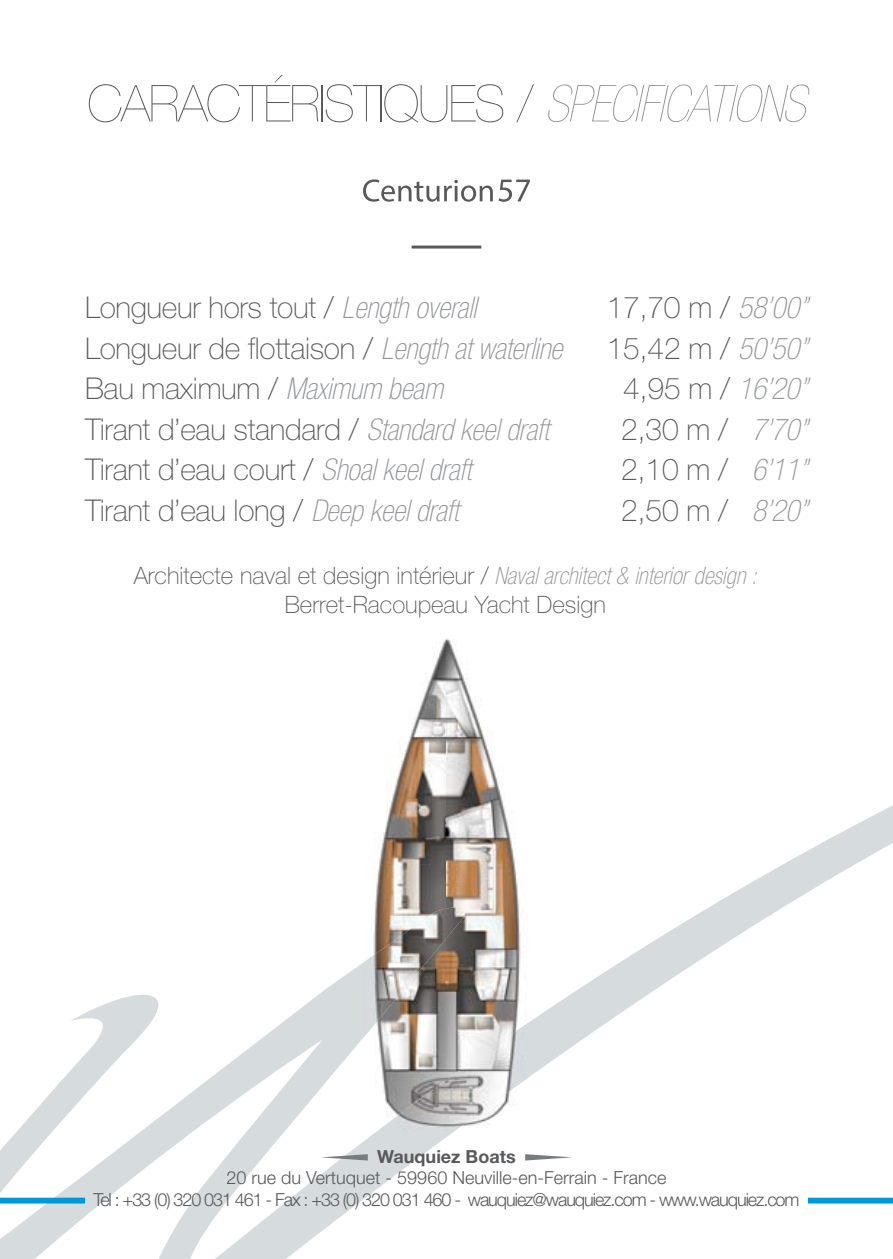
<style>
.page{position:relative;width:893px;height:1259px;background:#fff}
.page>*{position:absolute;margin:0;border:0;box-sizing:border-box;transform-origin:0 0}
.t1{font:200 51px "Helvetica Neue LT Std";letter-spacing:-.03em;color:#58595b}
.t2{font:100 30px "Helvetica Neue LT Std";letter-spacing:-.01em;color:#58595b}
.t3{font:italic 100 condensed 30px "Helvetica Neue LT Std";color:#939598}
.t4{font:100 24px/28.8px "Helvetica Neue LT Std";color:#58595b;text-align:center}
.t5{font:300 18px/21.6px "Helvetica Neue LT Std";letter-spacing:-.06em;color:#58595b;text-align:center}
.t6{font:700 18px "Helvetica Neue LT Std";color:#58595b}
.s1{font-style:italic;font-stretch:condensed;color:#939598}
.s2{font-style:normal;font-stretch:normal;color:#58595b}
</style>
<div class="page">
<svg style="left:0;top:805px;width:893px;height:453px"></svg>
<div style="left:0;top:1197px;width:85px;height:6px;background:#0099d8"></div>
<div style="left:808px;top:1197px;width:85px;height:6px;background:#0099d8"></div>
<svg style="left:321px;top:1154px;width:47px;height:6px"></svg>
<svg style="left:525px;top:1154px;width:47px;height:6px"></svg>
<hr style="left:412px;top:245px;width:69px;height:3px;background:#58595b">
<img style="left:363px;top:638px;width:167px;height:346px">
<img style="left:363px;top:907px;width:105px;height:77px">
<img style="left:363px;top:984px;width:167px;height:154px">
<svg style="left:363px;top:179px;width:167px;height:23px"></svg>
<h1 class="t1" style="left:88px;top:85px;width:719px">CARACTÉRISTIQUES / <span class="s1">SPECIFICATIONS</span></h1>
<p class="t2" style="left:85px;top:297px;width:393px">Longueur hors tout / <span class="s1">Length overall</span></p>
<p class="t2" style="left:607px;top:297px;width:203px">17,70 m / <span class="s1">58’00’’</span></p>
<p class="t2" style="left:85px;top:337px;width:479px">Longueur de flottaison / <span class="s1">Length at waterline</span></p>
<p class="t2" style="left:607px;top:337px;width:203px">15,42 m / <span class="s1">50’50’’</span></p>
<p class="t2" style="left:85px;top:378px;width:360px">Bau maximum / <span class="s1">Maximum beam</span></p>
<p class="t3" style="left:623px;top:378px;width:186px"><span class="s2">4,95 m /</span> 16’20’’</p>
<p class="t2" style="left:85px;top:418px;width:465px">Tirant d’eau standard / <span class="s1">Standard keel draft</span></p>
<p class="t2" style="left:621px;top:418px;width:188px">2,30 m / <span class="s1">7’70’’</span></p>
<p class="t2" style="left:85px;top:459px;width:388px">Tirant d’eau court / <span class="s1">Shoal keel draft</span></p>
<p class="t2" style="left:621px;top:459px;width:188px">2,10 m / <span class="s1">6’11’’</span></p>
<p class="t2" style="left:85px;top:499px;width:375px">Tirant d’eau long / <span class="s1">Deep keel draft</span></p>
<p class="t2" style="left:621px;top:499px;width:188px">2,50 m / <span class="s1">8’20’’</span></p>
<p class="t4" style="left:134px;top:564px;width:625px">Architecte naval et design intérieur / <span class="s1">Naval architect &amp; interior design :<br></span>Berret-Racoupeau Yacht Design</p>
<p class="t6" style="left:377px;top:1149px;width:140px">Wauquiez Boats</p>
<p class="t5" style="left:93px;top:1169px;width:708px">20 rue du Vertuquet - 59960 Neuville-en-Ferrain - France<br>Tel : +33 (0) 320 031 461 - Fax : +33 (0) 320 031 460 - wauquiez@wauquiez.com - www.wauquiez.com</p>
</div>
